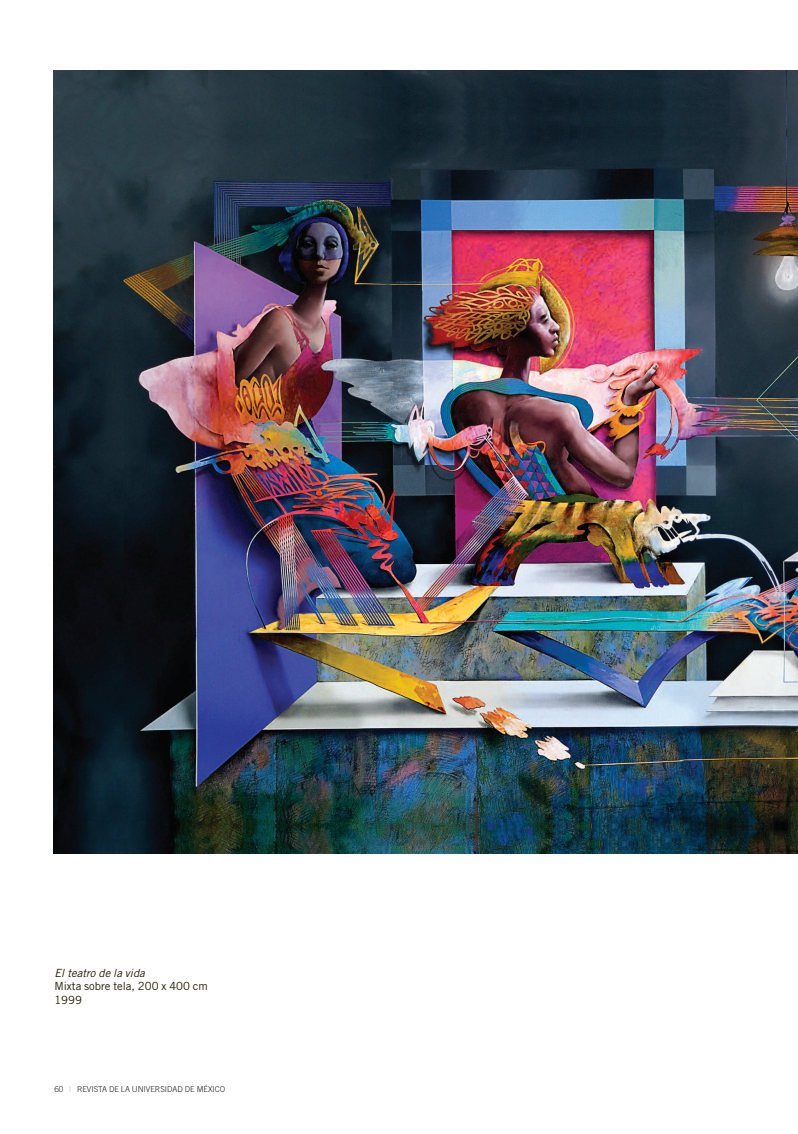
<style>
.page{position:relative;width:798px;height:1134px;background:#fff}
.page>*{position:absolute;margin:0;border:0;box-sizing:border-box;transform-origin:0 0}
.t1{font:11.25px/13.5px "Trade Gothic";color:#251a05}
.t2{font:italic 11.25px "Trade Gothic";color:#251a05}
.t3{font:300 8.12px "Trade Gothic";color:#231f20}
.s1{font-weight:400;color:#bcbdc0}
</style>
<div class="page">
<img style="left:53px;top:71px;width:744px;height:783px">
<h1 class="t2" style="left:54px;top:968px;width:92px">El teatro de la vida</h1>
<h1 class="t1" style="left:54px;top:980px;width:155px">Mixta sobre tela, 200 x 400 cm<br>1999</h1>
<p class="t3" style="left:54px;top:1086px;width:172px">60 <span class="s1">|</span> REVISTA DE LA UNIVERSIDAD DE MÉXICO</p>
</div>
